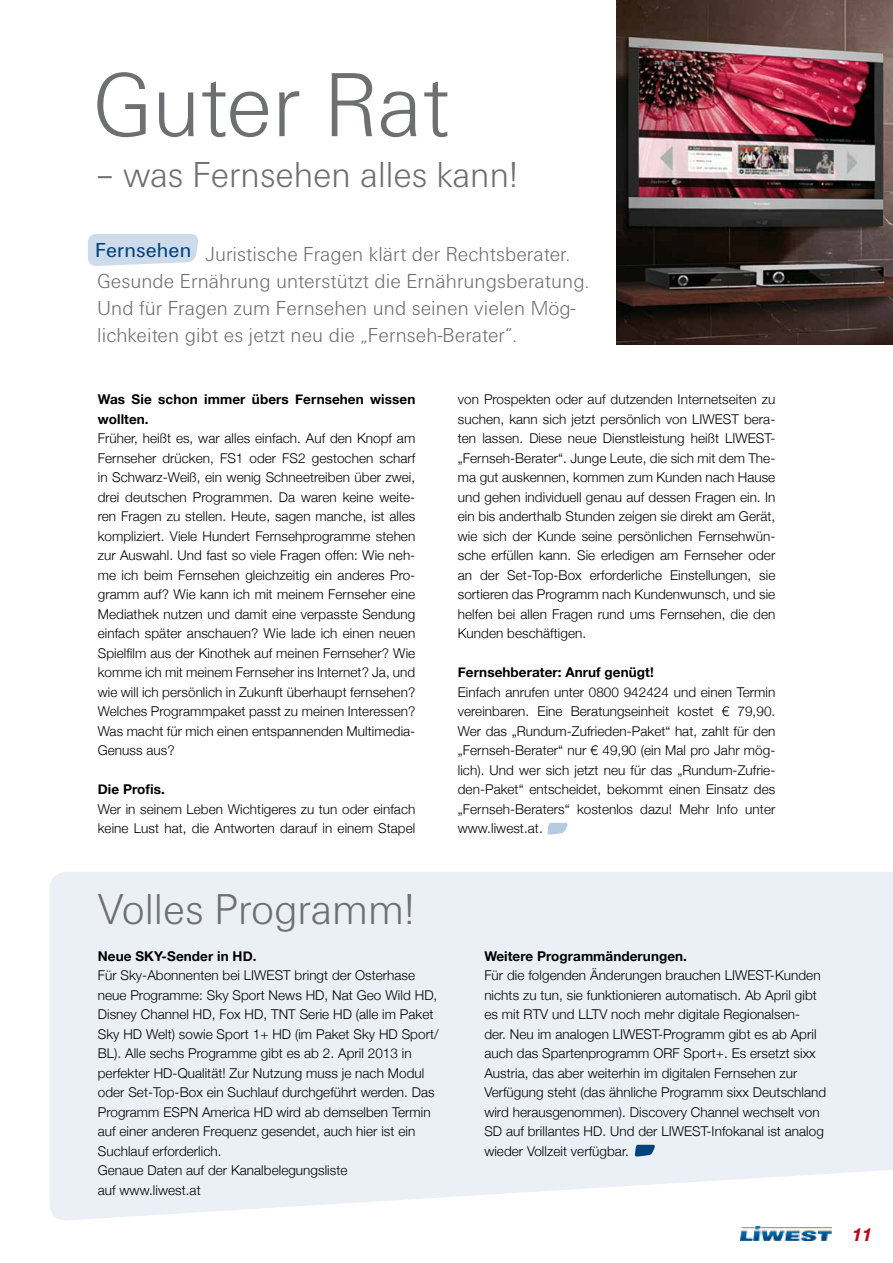
<style>
.page{position:relative;width:893px;height:1263px;background:#fff}
.page>*{position:absolute;margin:0;border:0;box-sizing:border-box;transform-origin:0 0}
.t1{font:300 94.5px "Unitus T";color:#6e6f70}
.t2{font:300 44.85px "Unitus T";color:#6e6f70}
.t3{font:300 37.5px "Unitus T";color:#6e6f70}
.t4{font:300 21px/27px "Unitus T";letter-spacing:.005em;color:#6e6f70}
.t5{font:italic 700 18px "Helvetica Neue";color:#b50d18}
.t6{font:300 13.5px/19.5px "Helvetica Neue";letter-spacing:.005em;color:#000;text-align:justify}
.t7{font:700 13.5px/19.5px "Helvetica Neue";letter-spacing:.005em;color:#000}
</style>
<div class="page">
<svg style="left:50px;top:872px;width:843px;height:348px;background:#ecf1f7"></svg>
<img style="left:741px;top:1226px;width:91px;height:14px">
<svg style="left:635px;top:1144px;width:21px;height:13px"></svg>
<svg style="left:547px;top:823px;width:21px;height:12px"></svg>
<svg style="left:88px;top:234px;width:110px;height:32px;background:#d1ddec"></svg>
<img style="left:617px;top:0;width:276px;height:344px">
<h1 class="t1" style="left:92px;top:50px;width:359px">Guter Rat</h1>
<h3 class="t3" style="left:96px;top:153px;width:424px">– was Fernsehen alles kann!</h3>
<h3 class="t4" style="left:95px;top:240px;width:495px"><sup>Fernsehen</sup> Juristische Fragen klärt der Rechtsberater.<br>Gesunde Ernährung unterstützt die Ernährungsberatung.<br>Und für Fragen zum Fernsehen und seinen vielen Mög&shy;lichkeiten gibt es jetzt neu die „Fernseh-Berater“.</h3>
<p class="t7" style="left:98px;top:389px;width:319px">Was Sie schon immer übers Fernsehen wissen wollten.</p>
<p class="t6" style="left:98px;top:428px;width:319px">Früher, heißt es, war alles einfach. Auf den Knopf am Fernseher drücken, FS1 oder FS2 gestochen scharf in Schwarz-Weiß, ein wenig Schneetreiben über zwei, drei deutschen Programmen. Da waren keine weite&shy;ren Fragen zu stellen. Heute, sagen manche, ist alles kompliziert. Viele Hundert Fernsehprogramme stehen zur Auswahl. Und fast so viele Fragen offen: Wie neh&shy;me ich beim Fernsehen gleichzeitig ein anderes Pro&shy;gramm auf? Wie kann ich mit meinem Fernseher eine Mediathek nutzen und damit eine verpasste Sendung einfach später anschauen? Wie lade ich einen neuen Spielfilm aus der Kinothek auf meinen Fernseher? Wie komme ich mit meinem Fernseher ins Internet? Ja, und wie will ich persönlich in Zukunft überhaupt fernsehen?<br>Welches Programmpaket passt zu meinen Interessen?<br>Was macht für mich einen entspannenden Multimedia-Genuss aus?</p>
<p class="t7" style="left:98px;top:779px;width:69px">Die Profis.</p>
<p class="t6" style="left:98px;top:799px;width:319px">Wer in seinem Leben Wichtigeres zu tun oder einfach keine Lust hat, die Antworten darauf in einem Stapel</p>
<p class="t6" style="left:458px;top:389px;width:319px">von Prospekten oder auf dutzenden Internetseiten zu suchen, kann sich jetzt persönlich von LIWEST bera&shy;ten lassen. Diese neue Dienstleistung heißt LIWEST-„Fernseh-Berater“. Junge Leute, die sich mit dem The&shy;ma gut auskennen, kommen zum Kunden nach Hause und gehen individuell genau auf dessen Fragen ein. In ein bis anderthalb Stunden zeigen sie direkt am Gerät, wie sich der Kunde seine persönlichen Fernsehwün&shy;sche erfüllen kann. Sie erledigen am Fernseher oder an der Set-Top-Box erforderliche Einstellungen, sie sortieren das Programm nach Kundenwunsch, und sie helfen bei allen Fragen rund ums Fernsehen, die den Kunden beschäftigen.</p>
<p class="t7" style="left:458px;top:662px;width:197px">Fernsehberater: Anruf genügt!</p>
<p class="t6" style="left:458px;top:682px;width:319px">Einfach anrufen unter 0800 942424 und einen Termin vereinbaren. Eine Beratungseinheit kostet € 79,90.<br>Wer das „Rundum-Zufrieden-Paket“ hat, zahlt für den „Fernseh-Berater“ nur € 49,90 (ein Mal pro Jahr mög&shy;lich). Und wer sich jetzt neu für das „Rundum-Zufrie&shy;den-Paket“ entscheidet, bekommt einen Einsatz des „Fernseh-Beraters“ kostenlos dazu! Mehr Info unter www.liwest.at.</p>
<h2 class="t2" style="left:98px;top:883px;width:318px">Volles Programm!</h2>
<p class="t7" style="left:98px;top:946px;width:160px">Neue SKY-Sender in HD.</p>
<p class="t6" style="left:98px;top:965px;width:342px;text-align:left">Für Sky-Abonnenten bei LIWEST bringt der Osterhase neue Programme: Sky Sport News HD, Nat Geo Wild HD, Disney Channel HD, Fox HD, TNT Serie HD (alle im Paket Sky HD Welt) sowie Sport 1+ HD (im Paket Sky HD Sport/ BL). Alle sechs Programme gibt es ab 2. April 2013 in perfekter HD-Qualität! Zur Nutzung muss je nach Modul oder Set-Top-Box ein Suchlauf durchgeführt werden. Das Programm ESPN America HD wird ab demselben Termin auf einer anderen Frequenz gesendet, auch hier ist ein Suchlauf erforderlich.<br>Genaue Daten auf der Kanalbelegungsliste<br>auf www.liwest.at</p>
<p class="t7" style="left:484px;top:946px;width:204px">Weitere Programmänderungen.</p>
<p class="t6" style="left:484px;top:965px;width:343px;text-align:left">Für die folgenden Änderungen brauchen LIWEST-Kunden nichts zu tun, sie funktionieren automatisch. Ab April gibt es mit RTV und LLTV noch mehr digitale Regionalsen-<br>der. Neu im analogen LIWEST-Programm gibt es ab April auch das Spartenprogramm ORF Sport+. Es ersetzt sixx Austria, das aber weiterhin im digitalen Fernsehen zur Verfügung steht (das ähnliche Programm sixx Deutschland wird herausgenommen). Discovery Channel wechselt von SD auf brillantes HD. Und der LIWEST-Infokanal ist analog wieder Vollzeit verfügbar.</p>
<h3 class="t5" style="left:852px;top:1223px;width:22px">11</h3>
</div>
